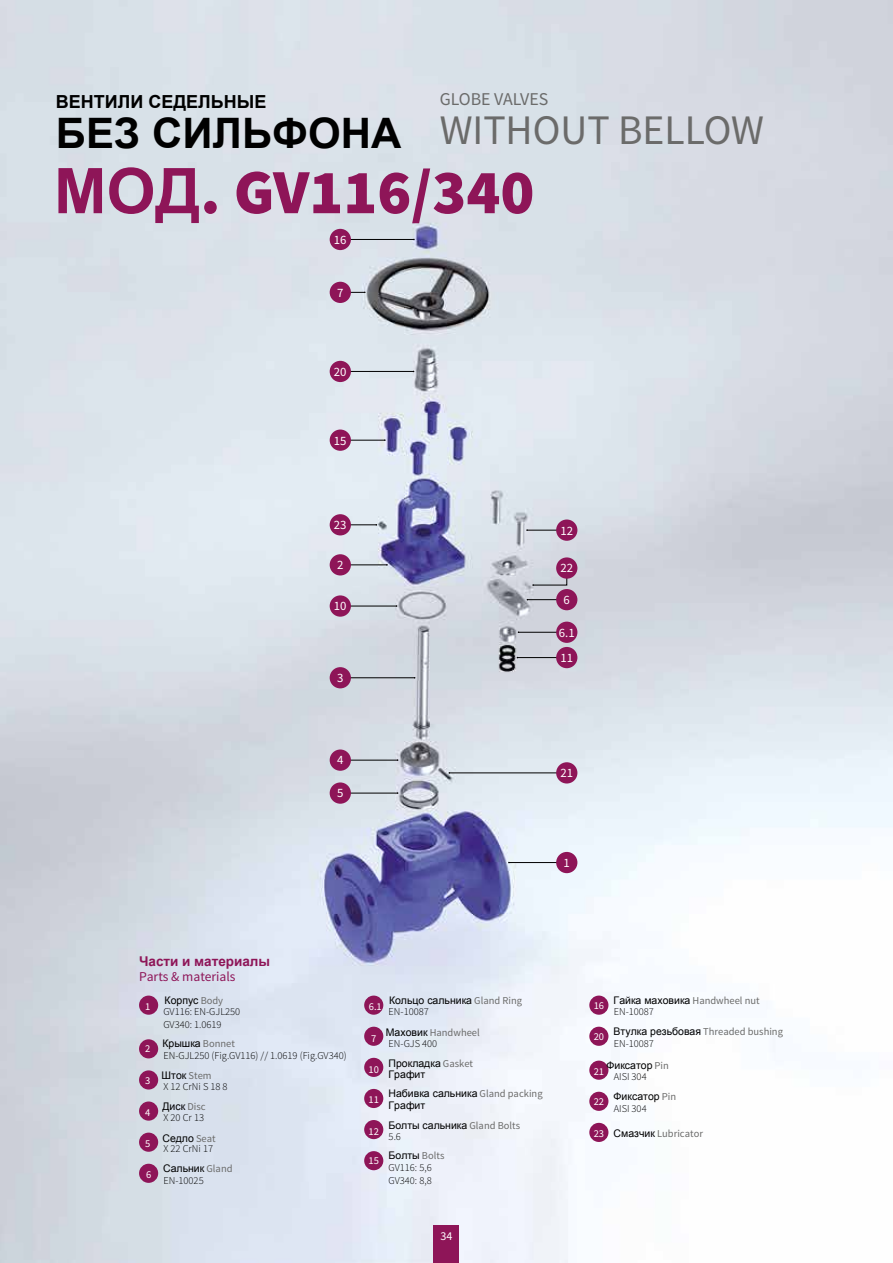
<style>
.page{position:relative;width:893px;height:1263px;background:#fff}
.page>*{position:absolute;margin:0;border:0;box-sizing:border-box;transform-origin:0 0}
.t1{font:900 63px "Source Sans Pro";color:#8e1558}
.t2{font:42px "Source Sans Pro";color:#6b6b6a}
.t3{font:700 42px "Arial";color:#000}
.t4{font:700 18px "Arial";color:#000}
.t5{font:18px "Source Sans Pro";color:#6b6b6a}
.t6{font:700 13.5px "Arial";color:#8e1558}
.t7{font:13.5px "Source Sans Pro";color:#8e1558}
.t8{font:12.75px "Source Sans Pro";color:#fff}
.t9{font:12px "Source Sans Pro";color:#fff}
.t10{font:10.5px/10.5px "Arial";color:#000}
.t11{font:300 10.5px/12.6px "Source Sans Pro";color:#000}
.t12{font:10.5px/10.4px "Source Sans Pro";color:#6b6b6a}
.t13{font:10.5px "Source Sans Pro";color:#fff}
.s1{font-family:"Arial";font-weight:700}
.s2{font-family:"Source Sans Pro";color:#6b6b6a}
.s3{font-family:"Arial";color:#000}
.s4{font-weight:300;color:#000}
.s5{color:#fff}
</style>
<div class="page">
<img style="left:0;top:0;width:893px;height:1263px">
<div style="left:589px;top:1060px;width:19px;height:20px;background:#8e1558;border-radius:50%"></div>
<div style="left:589px;top:1092px;width:19px;height:19px;background:#8e1558;border-radius:50%"></div>
<div style="left:589px;top:1123px;width:19px;height:19px;background:#8e1558;border-radius:50%"></div>
<hr style="left:342px;top:239px;width:72px;height:1px;background:#000">
<div style="left:330px;top:229px;width:21px;height:21px;background:#8e1558;border-radius:50%"></div>
<hr style="left:332px;top:292px;width:33px;height:1px;background:#000">
<div style="left:330px;top:282px;width:21px;height:21px;background:#8e1558;border-radius:50%"></div>
<hr style="left:349px;top:371px;width:65px;height:1px;background:#000">
<div style="left:330px;top:361px;width:21px;height:21px;background:#8e1558;border-radius:50%"></div>
<hr style="left:349px;top:440px;width:36px;height:1px;background:#000">
<div style="left:330px;top:429px;width:21px;height:22px;background:#8e1558;border-radius:50%"></div>
<svg style="left:351px;top:524px;width:26px;height:2px"></svg>
<div style="left:330px;top:514px;width:21px;height:21px;background:#8e1558;border-radius:50%"></div>
<hr style="left:349px;top:565px;width:38px;height:1px;background:#000">
<div style="left:330px;top:554px;width:21px;height:21px;background:#8e1558;border-radius:50%"></div>
<hr style="left:349px;top:606px;width:48px;height:1px;background:#000">
<div style="left:330px;top:595px;width:21px;height:22px;background:#8e1558;border-radius:50%"></div>
<hr style="left:349px;top:677px;width:66px;height:1px;background:#000">
<div style="left:330px;top:667px;width:21px;height:21px;background:#8e1558;border-radius:50%"></div>
<hr style="left:349px;top:760px;width:49px;height:1px;background:#000">
<div style="left:330px;top:749px;width:21px;height:22px;background:#8e1558;border-radius:50%"></div>
<hr style="left:349px;top:793px;width:49px;height:1px;background:#000">
<div style="left:330px;top:782px;width:21px;height:22px;background:#8e1558;border-radius:50%"></div>
<hr style="left:449px;top:773px;width:111px;height:1px;background:#000">
<div style="left:556px;top:762px;width:21px;height:21px;background:#8e1558;border-radius:50%"></div>
<hr style="left:509px;top:862px;width:56px;height:1px;background:#000">
<div style="left:556px;top:852px;width:21px;height:21px;background:#8e1558;border-radius:50%"></div>
<hr style="left:517px;top:657px;width:50px;height:1px;background:#000">
<div style="left:556px;top:647px;width:21px;height:21px;background:#8e1558;border-radius:50%"></div>
<hr style="left:527px;top:530px;width:44px;height:1px;background:#000">
<div style="left:556px;top:519px;width:21px;height:22px;background:#8e1558;border-radius:50%"></div>
<svg style="left:532px;top:574px;width:35px;height:12px"></svg>
<div style="left:556px;top:557px;width:21px;height:22px;background:#8e1558;border-radius:50%"></div>
<hr style="left:527px;top:599px;width:38px;height:1px;background:#000">
<div style="left:556px;top:589px;width:21px;height:21px;background:#8e1558;border-radius:50%"></div>
<hr style="left:518px;top:632px;width:49px;height:1px;background:#000">
<div style="left:556px;top:622px;width:21px;height:21px;background:#8e1558;border-radius:50%"></div>
<div style="left:434px;top:1225px;width:25px;height:38px;background:#8e1558"></div>
<div style="left:139px;top:995px;width:19px;height:20px;background:#8e1558;border-radius:50%"></div>
<div style="left:139px;top:1039px;width:19px;height:19px;background:#8e1558;border-radius:50%"></div>
<div style="left:139px;top:1070px;width:19px;height:19px;background:#8e1558;border-radius:50%"></div>
<div style="left:139px;top:1101px;width:19px;height:20px;background:#8e1558;border-radius:50%"></div>
<div style="left:364px;top:1120px;width:19px;height:19px;background:#8e1558;border-radius:50%"></div>
<div style="left:364px;top:1151px;width:19px;height:19px;background:#8e1558;border-radius:50%"></div>
<div style="left:589px;top:995px;width:19px;height:20px;background:#8e1558;border-radius:50%"></div>
<div style="left:589px;top:1027px;width:19px;height:19px;background:#8e1558;border-radius:50%"></div>
<div style="left:139px;top:1132px;width:19px;height:20px;background:#8e1558;border-radius:50%"></div>
<div style="left:139px;top:1164px;width:19px;height:19px;background:#8e1558;border-radius:50%"></div>
<div style="left:364px;top:995px;width:19px;height:20px;background:#8e1558;border-radius:50%"></div>
<div style="left:364px;top:1027px;width:19px;height:19px;background:#8e1558;border-radius:50%"></div>
<div style="left:364px;top:1058px;width:19px;height:19px;background:#8e1558;border-radius:50%"></div>
<div style="left:364px;top:1089px;width:19px;height:19px;background:#8e1558;border-radius:50%"></div>
<h3 class="t4" style="left:56px;top:89px;width:212px">ВЕНТИЛИ СЕДЕЛЬНЫЕ</h3>
<h2 class="t3" style="left:56px;top:106px;width:347px">БЕЗ СИЛЬФОНА</h2>
<h3 class="t5" style="left:440px;top:88px;width:110px">GLOBE VALVES</h3>
<h2 class="t2" style="left:440px;top:104px;width:326px">WITHOUT BELLOW</h2>
<h1 class="t1" style="left:54px;top:151px;width:482px"><span class="s1">МОД</span>. GV116/340</h1>
<p class="t8" style="left:334px;top:232px;width:14px">16</p>
<p class="t8" style="left:337px;top:285px;width:8px">7</p>
<p class="t8" style="left:334px;top:364px;width:14px">20</p>
<p class="t8" style="left:334px;top:432px;width:14px">15</p>
<p class="t8" style="left:334px;top:517px;width:14px">23</p>
<p class="t8" style="left:337px;top:557px;width:8px">2</p>
<p class="t8" style="left:334px;top:598px;width:14px">10</p>
<p class="t8" style="left:337px;top:670px;width:8px">3</p>
<p class="t8" style="left:337px;top:752px;width:8px">4</p>
<p class="t8" style="left:337px;top:785px;width:8px">5</p>
<p class="t8" style="left:560px;top:522px;width:14px">12</p>
<p class="t8" style="left:560px;top:560px;width:14px">22</p>
<p class="t8" style="left:564px;top:592px;width:8px">6</p>
<p class="t8" style="left:559px;top:624px;width:17px">6.1</p>
<p class="t8" style="left:560px;top:650px;width:14px">11</p>
<p class="t8" style="left:560px;top:765px;width:14px">21</p>
<p class="t8" style="left:564px;top:855px;width:8px">1</p>
<p class="t6" style="left:139px;top:952px;width:133px">Части и материалы</p>
<p class="t7" style="left:139px;top:968px;width:98px">Parts &amp; materials</p>
<p class="t13" style="left:145px;top:1000px;width:7px">1</p>
<p class="t10" style="left:165px;top:995px;width:60px">Корпус <span class="s2">Body</span></p>
<p class="t11" style="left:163px;top:1006px;width:78px">GV116: EN-GJL250<br>GV340: 1.0619</p>
<p class="t11" style="left:163px;top:1049px;width:185px">EN-GJL250 (Fig.GV116) // 1.0619 (Fig.GV340)</p>
<p class="t11" style="left:163px;top:1080px;width:66px">X 12 CrNi S 18 8</p>
<p class="t11" style="left:163px;top:1111px;width:42px">X 20 Cr 13</p>
<p class="t10" style="left:162px;top:1038px;width:74px">Крышка <span class="s2">Bonnet</span></p>
<p class="t13" style="left:145px;top:1042px;width:7px">2</p>
<p class="t10" style="left:162px;top:1070px;width:52px">Шток <span class="s2">Stem</span></p>
<p class="t13" style="left:145px;top:1074px;width:7px">3</p>
<p class="t10" style="left:162px;top:1101px;width:45px">Диск <span class="s2">Disc</span></p>
<p class="t13" style="left:145px;top:1106px;width:7px">4</p>
<p class="t13" style="left:145px;top:1137px;width:7px">5</p>
<p class="t13" style="left:146px;top:1168px;width:7px">6</p>
<p class="t10" style="left:162px;top:1133px;width:55px">Седло <span class="s2">Seat</span></p>
<p class="t11" style="left:163px;top:1143px;width:51px">X 22 CrNi 17</p>
<p class="t10" style="left:163px;top:1163px;width:71px">Сальник <span class="s2">Gland</span></p>
<p class="t11" style="left:163px;top:1174px;width:42px">EN-10025</p>
<p class="t13" style="left:369px;top:1000px;width:15px">6.1</p>
<p class="t10" style="left:389px;top:995px;width:135px">Кольцо сальника <span class="s2">Gland Ring</span></p>
<p class="t11" style="left:389px;top:1006px;width:42px">EN-10087</p>
<p class="t13" style="left:371px;top:1032px;width:7px">7</p>
<p class="t12" style="left:386px;top:1028px;width:95px"><span class="s3">Маховик</span> Handwheel<br><span class="s4">EN-GJS 400</span></p>
<p class="t13" style="left:369px;top:1063px;width:12px">10</p>
<p class="t10" style="left:388px;top:1058px;width:86px">Прокладка <span class="s2">Gasket<br></span>Графит</p>
<p class="t13" style="left:369px;top:1092px;width:12px">11</p>
<p class="t10" style="left:388px;top:1087px;width:156px;line-height:12.1px">Набивка сальника <span class="s2">Gland packing<br></span>Графит</p>
<p class="t13" style="left:369px;top:1124px;width:12px">12</p>
<p class="t13" style="left:369px;top:1154px;width:12px">15</p>
<p class="t10" style="left:388px;top:1120px;width:133px">Болты сальника <span class="s2">Gland Bolts</span></p>
<p class="t11" style="left:389px;top:1130px;width:14px">5.6</p>
<p class="t10" style="left:389px;top:1150px;width:57px">Болты <span class="s2">Bolts</span></p>
<p class="t11" style="left:389px;top:1161px;width:45px">GV116: 5,6<br>GV340: 8,8</p>
<p class="t9" style="left:440px;top:1229px;width:13px">34</p>
<p class="t13" style="left:594px;top:999px;width:12px">16</p>
<p class="t13" style="left:594px;top:1030px;width:12px">20</p>
<p class="t10" style="left:614px;top:995px;width:148px">Гайка маховика <span class="s2">Handwheel nut</span></p>
<p class="t11" style="left:614px;top:1006px;width:42px">EN-10087</p>
<p class="t10" style="left:614px;top:1026px;width:171px">Втулка резьбовая <span class="s2">Threaded bushing</span></p>
<p class="t11" style="left:614px;top:1037px;width:42px">EN-10087</p>
<p class="t10" style="left:606px;top:1060px;width:64px">Фиксатор <span class="s2">Pin</span></p>
<p class="t11" style="left:614px;top:1071px;width:34px">AISI 304</p>
<p class="t13" style="left:594px;top:1065px;width:12px">21</p>
<p class="t10" style="left:614px;top:1091px;width:64px">Фиксатор <span class="s2">Pin</span></p>
<p class="t11" style="left:614px;top:1102px;width:34px">AISI 304</p>
<p class="t12" style="left:594px;top:1129px;width:111px"><span class="s5">23</span> <span class="s3">Смазчик</span> Lubricator</p>
<p class="t13" style="left:594px;top:1095px;width:12px">22</p>
</div>
